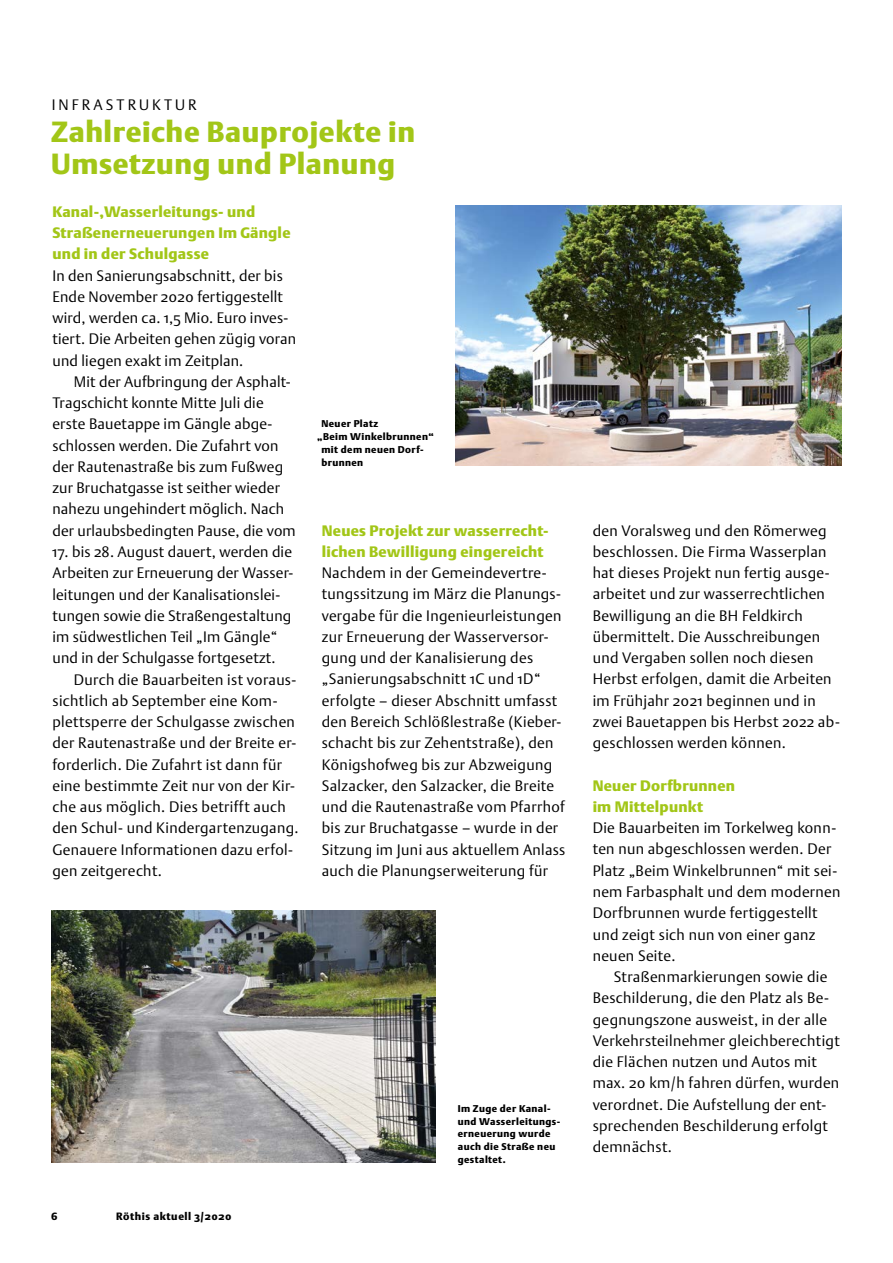
<style>
.page{position:relative;width:893px;height:1263px;background:#fff}
.page>*{position:absolute;margin:0;border:0;box-sizing:border-box;transform-origin:0 0}
.t1{font:900 28.8px/32px "DTL Argo ST";letter-spacing:.02em;color:#a2c617}
.t2{font:300 15px/21.3px "DTL Argo ST";letter-spacing:.02em;color:#000}
.t3{font:900 15px/21.3px "DTL Argo ST";letter-spacing:.015em;color:#a2c617}
.t4{font:300 15px "DTL Argo ST";letter-spacing:.2em;color:#000}
.t5{font:900 10.5px "DTL Argo ST";letter-spacing:.05em;color:#000}
.t6{font:900 9.75px/12.8px "DTL Argo ST";letter-spacing:.04em;color:#000}
</style>
<div class="page">
<img style="left:456px;top:206px;width:386px;height:260px">
<img style="left:51px;top:910px;width:385px;height:253px">
<p class="t4" style="left:52px;top:96px;width:147px">INFRASTRUKTUR</p>
<h1 class="t1" style="left:51px;top:116px;width:365px">Zahlreiche Bauprojekte in<br>Umsetzung und Planung</h1>
<p class="t3" style="left:52px;top:201px;width:240px">Kanal-,Wasserleitungs- und<br>Straßenerneuerungen Im Gängle und in der Schulgasse</p>
<p class="t2" style="left:52px;top:265px;width:245px">In den Sanierungsabschnitt, der bis Ende November 2020 fertiggestellt wird, werden ca. 1,5 Mio. Euro inves&shy;tiert. Die Arbeiten gehen zügig voran und liegen exakt im Zeitplan.</p>
<p class="t2" style="left:52px;top:371px;width:245px;text-indent:21px">Mit der Aufbringung der Asphalt-Tragschicht konnte Mitte Juli die erste Bauetappe im Gängle abge&shy;schlossen werden. Die Zufahrt von der Rautenastraße bis zum Fußweg zur Bruchatgasse ist seither wieder nahezu ungehindert möglich. Nach der urlaubsbedingten Pause, die vom</p>
<p class="t2" style="left:52px;top:541px;width:242px">17. bis 28. August dauert, werden die Arbeiten zur Erneuerung der Wasser&shy;leitungen und der Kanalisationslei&shy;tungen sowie die Straßengestaltung im südwestlichen Teil „Im Gängle“ und in der Schulgasse fortgesetzt.</p>
<p class="t2" style="left:52px;top:668px;width:248px;text-indent:21px">Durch die Bauarbeiten ist voraus&shy;sichtlich ab September eine Kom&shy;plettsperre der Schulgasse zwischen der Rautenastraße und der Breite er&shy;forderlich. Die Zufahrt ist dann für eine bestimmte Zeit nur von der Kir&shy;che aus möglich. Dies betrifft auch den Schul- und Kindergartenzugang.<br>Genauere Informationen dazu erfol&shy;gen zeitgerecht.</p>
<p class="t6" style="left:321px;top:418px;width:58px">Neuer Platz</p>
<p class="t6" style="left:317px;top:430px;width:118px">„Beim Winkelbrunnen“</p>
<p class="t6" style="left:321px;top:443px;width:104px">mit dem neuen Dorf-</p>
<p class="t6" style="left:321px;top:456px;width:43px">brunnen</p>
<p class="t3" style="left:322px;top:520px;width:227px">Neues Projekt zur wasserrecht&shy;lichen Bewilligung eingereicht</p>
<p class="t2" style="left:322px;top:562px;width:245px">Nachdem in der Gemeindevertre&shy;tungssitzung im März die Planungs&shy;vergabe für die Ingenieurleistungen zur Erneuerung der Wasserversor&shy;gung und der Kanalisierung des „Sanierungsabschnitt 1C und 1D“ erfolgte – dieser Abschnitt umfasst den Bereich Schlößlestraße (Kieber&shy;schacht bis zur Zehentstraße), den Königshofweg bis zur Abzweigung Salzacker, den Salzacker, die Breite und die Rautenastraße vom Pfarrhof bis zur Bruchatgasse – wurde in der Sitzung im Juni aus aktuellem Anlass auch die Planungserweiterung für</p>
<p class="t5" style="left:51px;top:1210px;width:8px">6</p>
<p class="t5" style="left:116px;top:1210px;width:117px">Röthis aktuell 3/2020</p>
<p class="t6" style="left:458px;top:1102px;width:104px">Im Zuge der Kanal&shy;und Wasserleitungs&shy;erneuerung wurde auch die Straße neu gestaltet.</p>
<p class="t2" style="left:593px;top:519px;width:249px">den Voralsweg und den Römerweg beschlossen. Die Firma Wasserplan hat dieses Projekt nun fertig ausge&shy;arbeitet und zur wasserrechtlichen Bewilligung an die BH Feldkirch übermittelt. Die Ausschreibungen und Vergaben sollen noch diesen Herbst erfolgen, damit die Arbeiten im Frühjahr 2021 beginnen und in zwei Bauetappen bis Herbst 2022 ab&shy;geschlossen werden können.</p>
<p class="t3" style="left:593px;top:775px;width:144px">Neuer Dorfbrunnen im Mittelpunkt</p>
<p class="t2" style="left:593px;top:817px;width:249px">Die Bauarbeiten im Torkelweg konn&shy;ten nun abgeschlossen werden. Der<br>Platz „Beim Winkelbrunnen“ mit sei&shy;nem Farbasphalt und dem modernen<br>Dorfbrunnen wurde fertiggestellt und zeigt sich nun von einer ganz neuen Seite.</p>
<p class="t2" style="left:593px;top:966px;width:249px;text-indent:21px">Straßenmarkierungen sowie die<br>Beschilderung, die den Platz als Be&shy;gegnungszone ausweist, in der alle<br>Verkehrsteilnehmer gleichberechtigt die Flächen nutzen und Autos mit max. 20 km/h fahren dürfen, wurden verordnet. Die Aufstellung der ent&shy;sprechenden Beschilderung erfolgt demnächst.</p>
</div>
